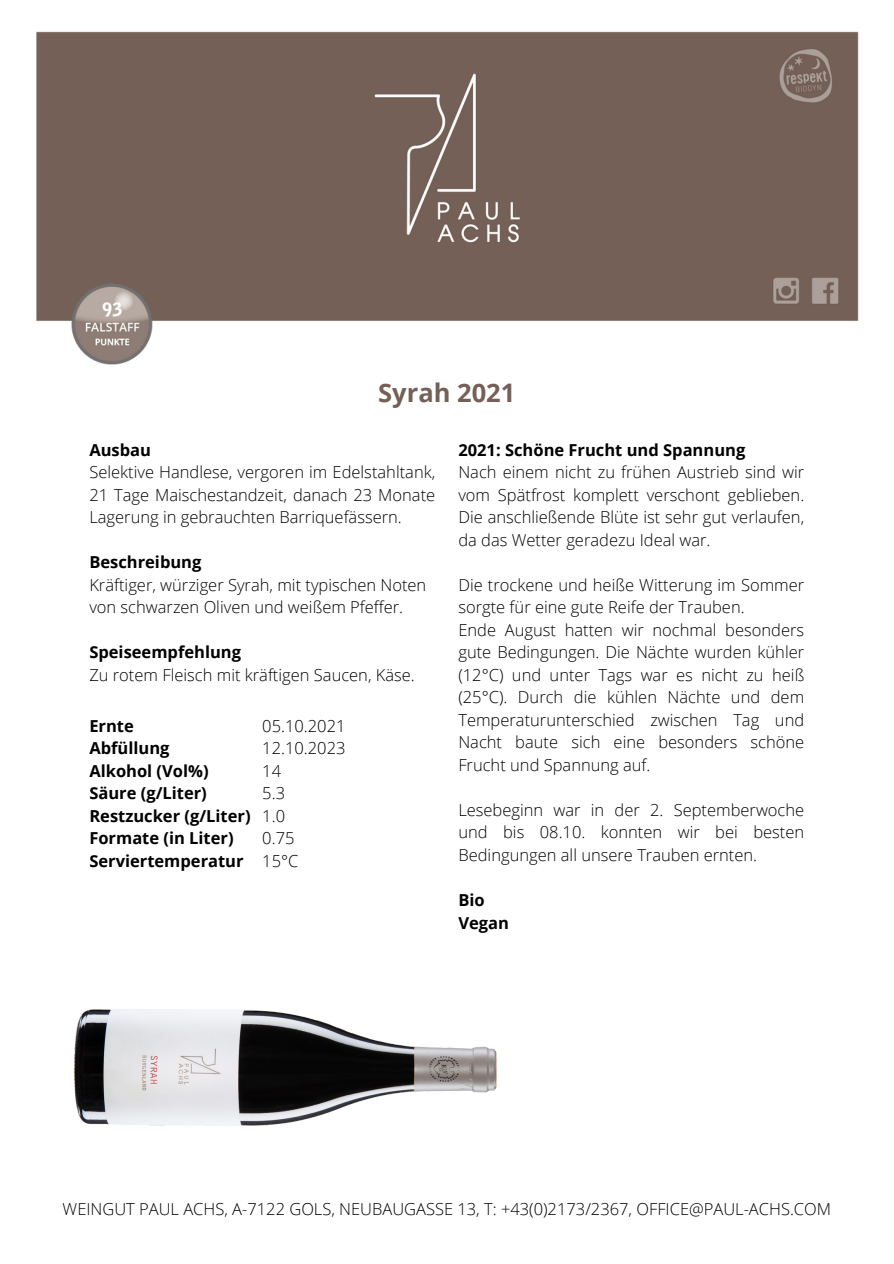
<style>
.page{position:relative;width:894px;height:1264px;background:#fff}
.page>*{position:absolute;margin:0;border:0;box-sizing:border-box;transform-origin:0 0}
.t1{font:700 25.5px "Open Sans";color:#746057}
.t2{font:300 16.5px/22.5px "Open Sans";color:#000;text-align:justify}
.t3{font:700 16.5px "Open Sans";color:#000}
</style>
<div class="page">
<div style="left:36px;top:32px;width:822px;height:289px;background:#746057"></div>
<img style="left:74px;top:1009px;width:423px;height:117px">
<img style="left:69px;top:281px;width:86px;height:84px">
<p class="t1" style="left:378px;top:375px;width:139px">Syrah 2021</p>
<p class="t3" style="left:89px;top:438px;width:63px">Ausbau</p>
<p class="t2" style="left:89px;top:460px;width:347px">Selektive Handlese, vergoren im Edelstahltank, 21 Tage Maischestandzeit, danach 23 Monate Lagerung in gebrauchten Barriquefässern.</p>
<p class="t3" style="left:89px;top:550px;width:113px">Beschreibung</p>
<p class="t2" style="left:89px;top:573px;width:338px">Kräftiger, würziger Syrah, mit typischen Noten</p>
<p class="t2" style="left:89px;top:595px;width:315px">von schwarzen Oliven und weißem Pfeffer.</p>
<p class="t3" style="left:89px;top:640px;width:153px">Speiseempfehlung</p>
<p class="t2" style="left:89px;top:663px;width:327px">Zu rotem Fleisch mit kräftigen Saucen, Käse.</p>
<p class="t3" style="left:89px;top:714px;width:46px">Ernte</p>
<p class="t3" style="left:89px;top:736px;width:82px">Abfüllung</p>
<p class="t3" style="left:89px;top:759px;width:121px">Alkohol (Vol%)</p>
<p class="t3" style="left:89px;top:781px;width:119px">Säure (g/Liter)</p>
<p class="t3" style="left:89px;top:804px;width:163px">Restzucker (g/Liter)</p>
<p class="t3" style="left:89px;top:826px;width:146px">Formate (in Liter)</p>
<p class="t3" style="left:89px;top:849px;width:156px">Serviertemperatur</p>
<p class="t2" style="left:262px;top:714px;width:85px">05.10.2021</p>
<p class="t2" style="left:262px;top:736px;width:85px">12.10.2023</p>
<p class="t2" style="left:262px;top:759px;width:20px">14</p>
<p class="t2" style="left:262px;top:781px;width:24px">5.3</p>
<p class="t2" style="left:262px;top:804px;width:24px">1.0</p>
<p class="t2" style="left:262px;top:826px;width:34px">0.75</p>
<p class="t2" style="left:262px;top:849px;width:38px">15°C</p>
<p class="t3" style="left:458px;top:438px;width:288px">2021: Schöne Frucht und Spannung</p>
<p class="t2" style="left:458px;top:460px;width:347px">Nach einem nicht zu frühen Austrieb sind wir vom Spätfrost komplett verschont geblieben.<br>Die anschließende Blüte ist sehr gut verlaufen, da das Wetter geradezu Ideal war.</p>
<p class="t2" style="left:458px;top:573px;width:347px">Die trockene und heiße Witterung im Sommer sorgte für eine gute Reife der Trauben.</p>
<p class="t2" style="left:458px;top:618px;width:347px">Ende August hatten wir nochmal besonders gute Bedingungen. Die Nächte wurden kühler (12°C) und unter Tags war es nicht zu heiß (25°C). Durch die kühlen Nächte und dem Temperaturunterschied zwischen Tag und Nacht baute sich eine besonders schöne Frucht und Spannung auf.</p>
<p class="t2" style="left:458px;top:798px;width:347px">Lesebeginn war in der 2. Septemberwoche und bis 08.10. konnten wir bei besten Bedingungen all unsere Trauben ernten.</p>
<p class="t3" style="left:458px;top:888px;width:28px">Bio</p>
<p class="t3" style="left:458px;top:910px;width:52px">Vegan</p>
<p class="t2" style="left:63px;top:1197px;width:769px">WEINGUT PAUL ACHS, A-7122 GOLS, NEUBAUGASSE 13, T: +43(0)2173/2367, OFFICE@PAUL-ACHS.COM</p>
</div>
